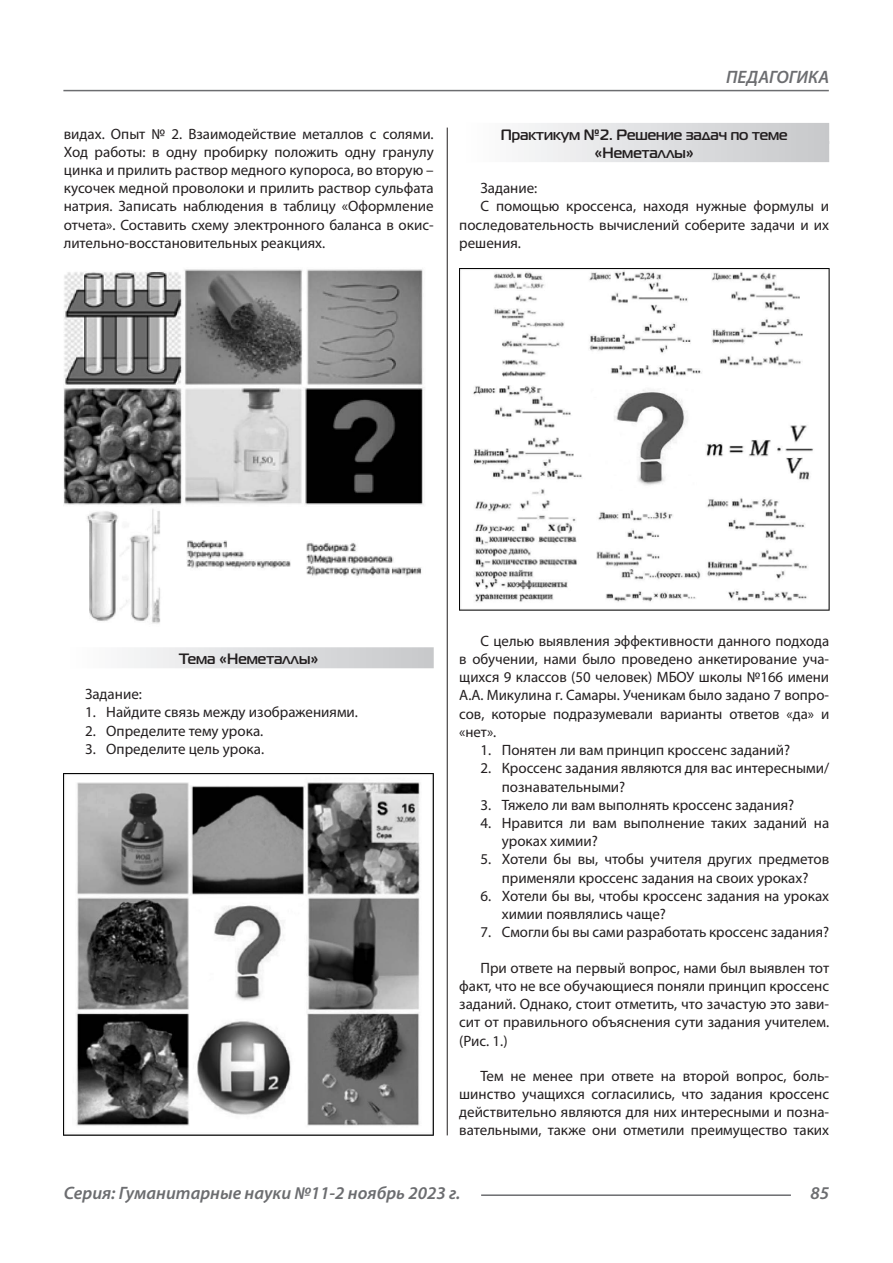
<style>
.page{position:relative;width:893px;height:1263px;background:#fff}
.page>*{position:absolute;margin:0;border:0;box-sizing:border-box;transform-origin:0 0}
.t1{font:italic 600 18px "Myriad Pro";color:#6c6d70}
.Статья_текст{font:15px/18.1px "Myriad Pro";color:#231f20;text-align:justify}
.Статья_подзаголовок{font:700 15px "Magistral C";color:#231f20}
</style>
<div class="page">
<hr style="left:447px;top:128px;width:1px;height:1007px;background:#231f20">
<hr style="left:63px;top:90px;width:766px;height:1px;background:#6c6d70">
<hr style="left:481px;top:1194px;width:310px;height:2px;background:#6c6d70">
<div style="left:64px;top:647px;width:370px;height:21px;background:linear-gradient(to right,#fefeff,#c6c8ca)"></div>
<img style="left:64px;top:269px;width:361px;height:355px">
<img style="left:64px;top:774px;width:370px;height:361px">
<div style="left:459px;top:123px;width:370px;height:21px;background:linear-gradient(to right,#fefeff,#c6c8ca)"></div>
<div style="left:459px;top:141px;width:370px;height:21px;background:linear-gradient(to right,#fefeff,#c6c8ca)"></div>
<img style="left:459px;top:268px;width:370px;height:342px">
<p class="Статья_текст" style="left:64px;top:124px;width:371px">видах. Опыт № 2. Взаимодействие металлов с солями.<br>Ход работы: в одну пробирку положить одну гранулу цинка и прилить раствор медного купороса, во вторую – кусочек медной проволоки и прилить раствор сульфата натрия. Записать наблюдения в таблицу «Оформление отчета». Составить схему электронного баланса в окис&shy;лительно-восстановительных реакциях.</p>
<p class="t1" style="left:726px;top:66px;width:104px">ПЕДАГОГИКА</p>
<p class="Статья_подзаголовок" style="left:501px;top:125px;width:288px">Практикум №2. Решение задач по теме</p>
<p class="Статья_подзаголовок" style="left:595px;top:144px;width:101px">«Неметаллы»</p>
<p class="Статья_текст" style="left:480px;top:179px;width:58px">Задание:</p>
<p class="Статья_текст" style="left:459px;top:197px;width:371px;text-indent:21px">С помощью кроссенса, находя нужные формулы и последовательность вычислений соберите задачи и их решения.</p>
<p class="Статья_подзаголовок" style="left:179px;top:650px;width:141px">Тема «Неметаллы»</p>
<p class="Статья_текст" style="left:85px;top:685px;width:58px">Задание:</p>
<p class="Статья_текст" style="left:85px;top:703px;width:274px">1. Найдите связь между изображениями.</p>
<p class="Статья_текст" style="left:85px;top:721px;width:180px">2. Определите тему урока.</p>
<p class="Статья_текст" style="left:85px;top:739px;width:181px">3. Определите цель урока.</p>
<p class="Статья_текст" style="left:459px;top:631px;width:371px;text-indent:21px">С целью выявления эффективности данного подхода в обучении, нами было проведено анкетирование уча&shy;щихся 9 классов (50 человек) МБОУ школы №166 имени А.А. Микулина г. Самары. Ученикам было задано 7 вопро&shy;сов, которые подразумевали варианты ответов «да» и «нет».</p>
<p class="Статья_текст" style="left:480px;top:741px;width:311px">1. Понятен ли вам принцип кроссенс заданий?</p>
<p class="Статья_текст" style="left:502px;top:759px;width:329px;text-indent:-21px">2. Кроссенс задания являются для вас интересными/ познавательными?</p>
<p class="Статья_текст" style="left:480px;top:795px;width:315px">3. Тяжело ли вам выполнять кроссенс задания?</p>
<p class="Статья_текст" style="left:502px;top:814px;width:329px;text-indent:-21px">4. Нравится ли вам выполнение таких заданий на уроках химии?</p>
<p class="Статья_текст" style="left:480px;top:850px;width:350px;text-align:center">5. Хотели бы вы, чтобы учителя других предметов применяли кроссенс задания на своих уроках?</p>
<p class="Статья_текст" style="left:502px;top:886px;width:329px;text-indent:-21px">6. Хотели бы вы, чтобы кроссенс задания на уроках химии появлялись чаще?</p>
<p class="Статья_текст" style="left:480px;top:923px;width:350px">7. Смогли бы вы сами разработать кроссенс задания?</p>
<p class="Статья_текст" style="left:459px;top:958px;width:371px;text-indent:21px">При ответе на первый вопрос, нами был выявлен тот факт, что не все обучающиеся поняли принцип кроссенс заданий. Однако, стоит отметить, что зачастую это зави&shy;сит от правильного объяснения сути задания учителем. (Рис. 1.)</p>
<p class="Статья_текст" style="left:459px;top:1066px;width:371px;text-indent:21px">Тем не менее при ответе на второй вопрос, боль&shy;шинство учащихся согласились, что задания кроссенс действительно являются для них интересными и позна&shy;вательными, также они отметили преимущество таких</p>
<p class="t1" style="left:64px;top:1182px;width:398px">Серия: Гуманитарные науки №11-2 ноябрь 2023 г.</p>
<p class="t1" style="left:810px;top:1182px;width:20px">85</p>
</div>
